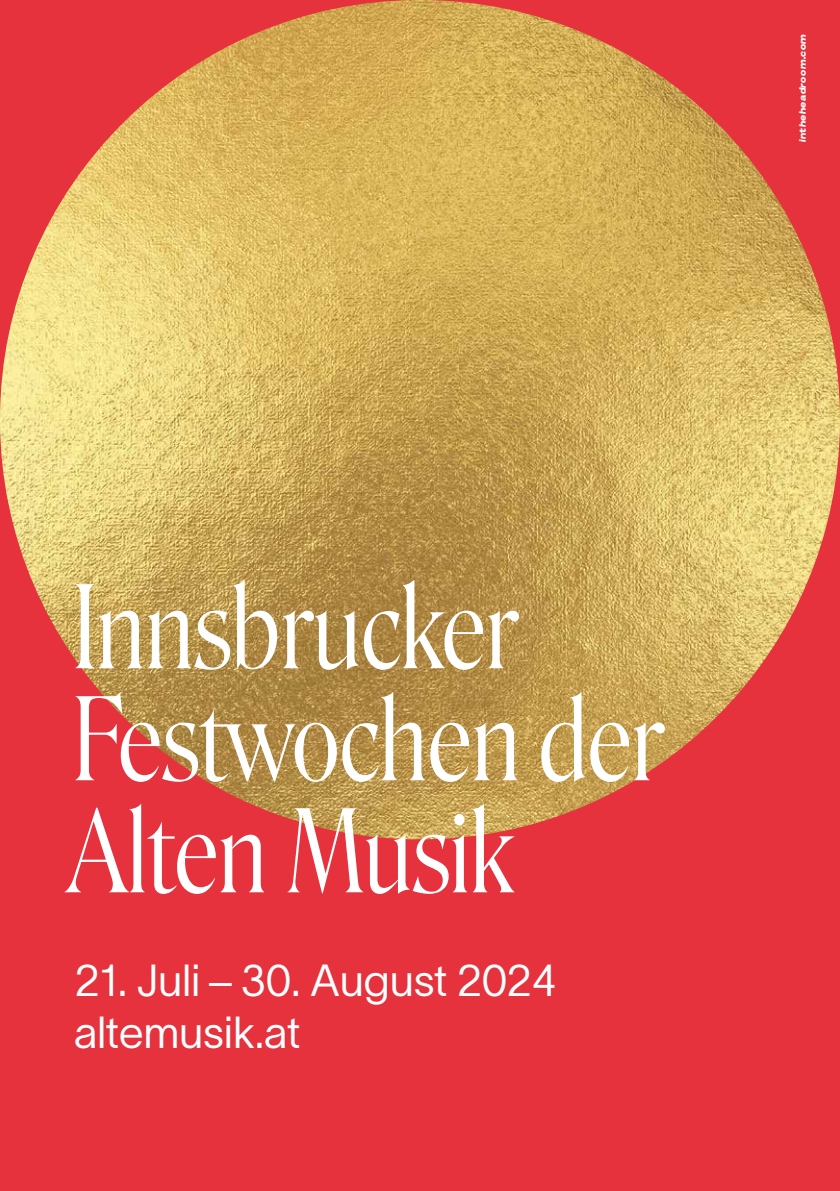
<style>
.page{position:relative;width:840px;height:1191px;background:#fff}
.page>*{position:absolute;margin:0;border:0;box-sizing:border-box;transform-origin:0 0}
.t1{font:700 112px/112px "Roslindale Variable";color:#fff}
.t2{font:44px/52px "TWK Lausanne 250";letter-spacing:-.005em;color:#fff}
.t3{font:italic 700 9px "Sohne Breit";letter-spacing:.05em;color:#fff}
</style>
<div class="page">
<div style="left:0;top:0;width:839px;height:1191px;background:#e5323d"></div>
<img style="left:0;top:0;width:839px;height:839px;border-radius:419px">
<p class="t3" style="left:796px;top:142px;width:110px;rotate:-90deg">intheheadroom.com</p>
<p class="t1" style="left:67px;top:565px;width:598px">Innsbrucker<br>Festwochen der<br>Alten Musik</p>
<p class="t2" style="left:74px;top:951px;width:487px">21. Juli–30. August 2024 altemusik.at</p>
</div>
